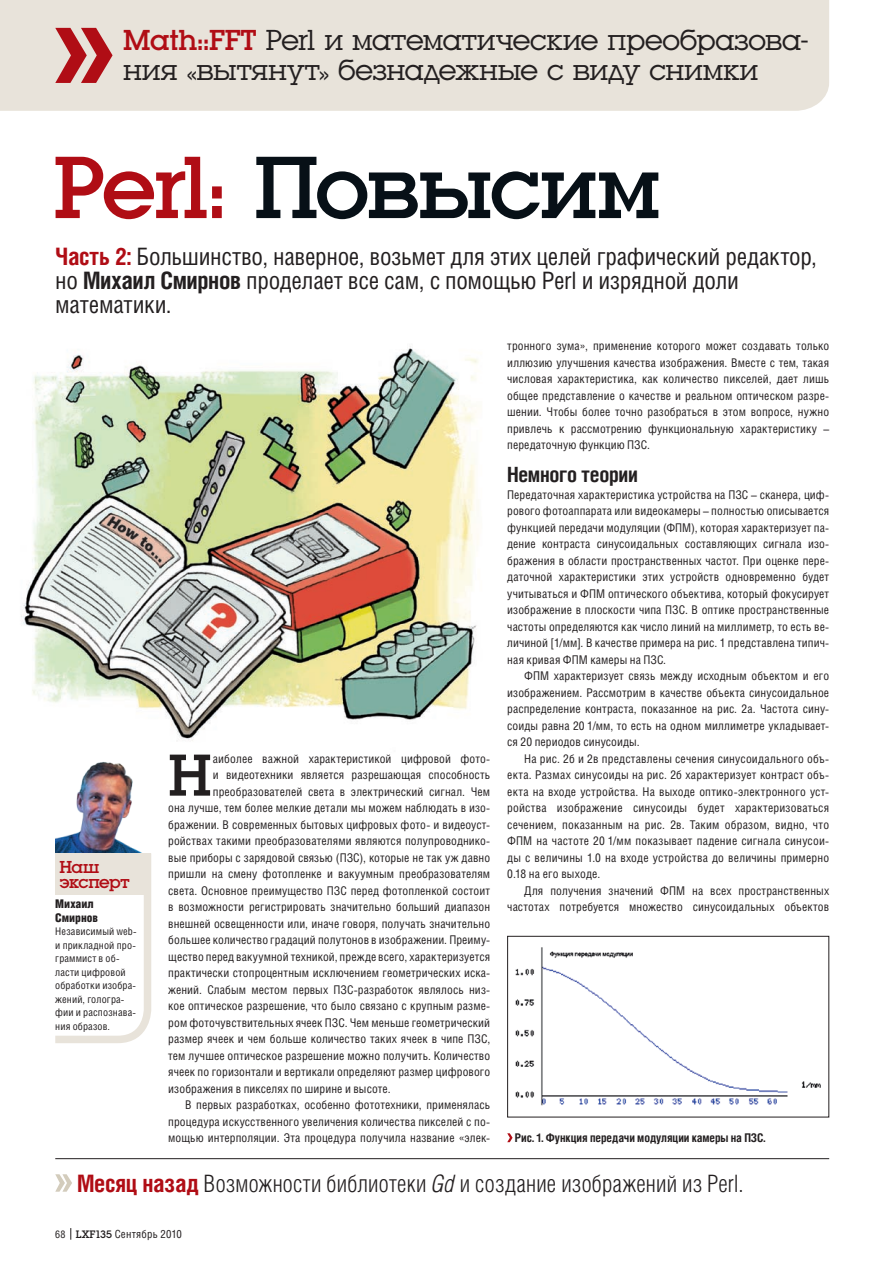
<style>
.page{position:relative;width:893px;height:1263px;background:#fff}
.page>*{position:absolute;margin:0;border:0;box-sizing:border-box;transform-origin:0 0}
.Tutorial_Head{font:91.5px "Luga";letter-spacing:-.03em;color:#071017}
.Text_Drop3{font:61.2px "Luga";color:#231f20}
.Top_Begin{font:30px/30px "Luga";letter-spacing:-.01em;color:#231f20}
.Lead{font:24px/24px "Helios Cond";letter-spacing:-.01em;color:#231f20}
.Bottom_Text_Line{font:300 24px "Helios Cond";letter-spacing:.01em;color:#231f20}
.Subhead{font:700 21px "Helios Cond";letter-spacing:-.015em;color:#231f20}
.Box_Title{font:18px/15px "Luga";letter-spacing:-.03em;color:#b00d15}
.Text_Indent{font:12px/16.5px "Helios Cond";letter-spacing:.01em;color:#231f20;text-align:justify}
.Text_Drop3-2{font:12px "Helios Cond";letter-spacing:.01em;color:#231f20}
.Text_1st{font:12px/16.5px "Helios Cond";letter-spacing:.01em;color:#231f20;text-align:justify}
.Image_Caption{font:700 12px "Helios Cond";letter-spacing:-.005em;color:#231f20}
.Expert{font:900 12px/13.5px "Helios Cond";letter-spacing:-.005em;color:#231f20}
.t1{font:11.25px "Helios Cond";letter-spacing:.015em;color:#231f20}
.Expert-2{font:10.5px/13.5px "Helios Cond";letter-spacing:.015em;color:#231f20}
.s1{color:#b00d15}
.s2{font-weight:700;color:#b00d15}
.s3{font-weight:700}
.s4{font-style:italic}
.s5{font-size:10.5px}
.s6{font-family:"Luga"}
</style>
<div class="page">
<svg style="left:71px;top:1228px;width:1px;height:12px"></svg>
<div style="left:0;top:0;width:829px;height:111px;background:#e8e3da"></div>
<svg style="left:55px;top:28px;width:58px;height:55px;background:#ca7070"></svg>
<img style="left:21px;top:346px;width:458px;height:395px">
<img style="left:55px;top:761px;width:78px;height:85px">
<img style="left:515px;top:947px;width:306px;height:158px">
<div style="left:507px;top:936px;width:322px;height:181px;border:1px solid #231f20"></div>
<svg style="left:507px;top:1133px;width:6px;height:9px"></svg>
<hr style="left:55px;top:1158px;width:774px;height:1px;background:#231f20">
<svg style="left:55px;top:1174px;width:17px;height:18px"></svg>
<svg style="left:55px;top:846px;width:96px;height:197px"></svg>
<div style="left:55px;top:853px;width:96px;height:42px;background:#e8e3da"></div>
<p class="Top_Begin" style="left:123px;top:26px;width:685px"><span class="s1">Math::FFT</span> Perl и математические преобразова&shy;ния «вытянут» безнадежные с виду снимки</p>
<p class="Tutorial_Head" style="left:53px;top:144px;width:609px"><span class="s1">Perl:</span> Повысим</p>
<p class="Lead" style="left:55px;top:244px;width:763px"><span class="s2">Часть 2:</span> Большинство, наверное, возьмет для этих целей графический редактор, но <span class="s3">Михаил Смирнов</span> проделает все сам, с помощью Perl и изрядной доли математики.</p>
<p class="Text_Indent" style="left:507px;top:337px;width:323px">тронного зума», применение которого может создавать только иллюзию улучшения качества изображения. Вместе с тем, такая числовая характеристика, как количество пикселей, дает лишь общее представление о качестве и реальном оптическом разре&shy;шении. Чтобы более точно разобраться в этом вопросе, нужно привлечь к рассмотрению функциональную характеристику – передаточную функцию ПЗС.</p>
<p class="Subhead" style="left:507px;top:462px;width:132px">Немного теории</p>
<p class="Text_1st" style="left:507px;top:486px;width:323px">Передаточная характеристика устройства на ПЗС – сканера, циф&shy;рового фотоаппарата или видеокамеры – полностью описывается функцией передачи модуляции (ФПМ), которая характеризует па&shy;дение контраста синусоидальных составляющих сигнала изо&shy;бражения в области пространственных частот. При оценке пере&shy;даточной характеристики этих устройств одновременно будет учитываться и ФПМ оптического объектива, который фокусирует изображение в плоскости чипа ПЗС. В оптике пространственные частоты определяются как число линий на миллиметр, то есть ве&shy;личиной [1/мм]. В качестве примера на рис. 1 представлена типич&shy;ная кривая ФПМ камеры на ПЗС.</p>
<p class="Text_Indent" style="left:507px;top:667px;width:323px;text-indent:17px">ФПМ характеризует связь между исходным объектом и его изображением. Рассмотрим в качестве объекта синусоидальное распределение контраста, показанное на рис. 2а. Частота сину&shy;соиды равна 20 1/мм, то есть на одном миллиметре укладывает&shy;ся 20 периодов синусоиды.</p>
<p class="Text_Indent" style="left:507px;top:750px;width:323px;text-indent:17px">На рис. 2б и 2в представлены сечения синусоидального объ&shy;екта. Размах синусоиды на рис. 2б характеризует контраст объ&shy;екта на входе устройства. На выходе оптико-электронного уст&shy;ройства изображение синусоиды будет характеризоваться сечением, показанным на рис. 2в. Таким образом, видно, что ФПМ на частоте 20 1/мм показывает падение сигнала синусои&shy;ды с величины 1.0 на входе устройства до величины примерно 0.18 на его выходе.</p>
<p class="Text_Indent" style="left:507px;top:882px;width:323px;text-align:right">Для получения значений ФПМ на всех пространственных частотах потребуется множество синусоидальных объектов</p>
<p class="Text_Drop3" style="left:168px;top:746px;width:45px">Н</p>
<p class="Text_Drop3-2" style="left:213px;top:751px;width:279px">аиболее важной характеристикой цифровой фото-</p>
<p class="Text_Drop3-2" style="left:213px;top:768px;width:279px">и видеотехники является разрешающая способность</p>
<p class="Text_Drop3-2" style="left:213px;top:784px;width:279px">преобразователей света в электрический сигнал. Чем</p>
<p class="Text_Drop3-2" style="left:168px;top:801px;width:322px">она лучше, тем более мелкие детали мы можем наблюдать в изо-</p>
<p class="Text_Drop3-2" style="left:168px;top:817px;width:322px">бражении. В современных бытовых цифровых фото- и видеоуст-</p>
<p class="Text_Drop3-2" style="left:168px;top:834px;width:322px">ройствах такими преобразователями являются полупроводнико-</p>
<p class="Text_Drop3-2" style="left:168px;top:850px;width:323px">вые приборы с зарядовой связью (ПЗС), которые не так уж давно</p>
<p class="Text_Drop3-2" style="left:168px;top:867px;width:323px">пришли на смену фотопленке и вакуумным преобразователям</p>
<p class="Text_Drop3-2" style="left:168px;top:883px;width:323px">света. Основное преимущество ПЗС перед фотопленкой состоит</p>
<p class="Text_Drop3-2" style="left:168px;top:900px;width:323px">в возможности регистрировать значительно больший диапазон</p>
<p class="Text_Drop3-2" style="left:168px;top:916px;width:323px">внешней освещенности или, иначе говоря, получать значительно</p>
<p class="Text_Drop3-2" style="left:168px;top:933px;width:322px">большее количество градаций полутонов в изображении. Преиму-</p>
<p class="Text_Drop3-2" style="left:168px;top:949px;width:323px">щество перед вакуумной техникой, прежде всего, характеризуется</p>
<p class="Text_Drop3-2" style="left:168px;top:966px;width:322px">практически стопроцентным исключением геометрических иска-</p>
<p class="Text_Drop3-2" style="left:168px;top:982px;width:322px">жений. Слабым местом первых ПЗС-разработок являлось низ-</p>
<p class="Text_Drop3-2" style="left:168px;top:999px;width:322px">кое оптическое разрешение, что было связано с крупным разме-</p>
<p class="Text_Drop3-2" style="left:168px;top:1015px;width:323px">ром фоточувствительных ячеек ПЗС. Чем меньше геометрический</p>
<p class="Text_Drop3-2" style="left:168px;top:1032px;width:323px">размер ячеек и чем больше количество таких ячеек в чипе ПЗС,</p>
<p class="Text_Drop3-2" style="left:168px;top:1048px;width:323px">тем лучшее оптическое разрешение можно получить. Количество</p>
<p class="Text_Drop3-2" style="left:168px;top:1065px;width:323px">ячеек по горизонтали и вертикали определяют размер цифрового</p>
<p class="Text_Drop3-2" style="left:168px;top:1081px;width:224px">изображения в пикселях по ширине и высоте.</p>
<p class="Text_Indent" style="left:168px;top:1096px;width:323px;text-indent:17px">В первых разработках, особенно фототехники, применялась процедура искусственного увеличения количества пикселей с по&shy;мощью интерполяции. Эта процедура получила название «элек-</p>
<p class="Box_Title" style="left:60px;top:859px;width:72px">Наш эксперт</p>
<p class="Expert" style="left:55px;top:897px;width:44px">Михаил<br>Смирнов</p>
<p class="Expert-2" style="left:55px;top:925px;width:83px">Независимый web&shy;и прикладной про&shy;граммист в об&shy;ласти цифровой обработки изобра&shy;жений, гологра&shy;фии и распознава&shy;ния образов.</p>
<p class="Image_Caption" style="left:515px;top:1131px;width:252px">Рис. 1. Функция передачи модуляции камеры на ПЗС.</p>
<p class="Bottom_Text_Line" style="left:77px;top:1170px;width:668px"><span class="s2">Месяц назад</span> Возможности библиотеки <span class="s4">Gd</span> и создание изображений из Perl.</p>
<p class="t1" style="left:55px;top:1227px;width:128px"><span class="s5">68</span> <span class="s6">LXF135</span> Сентябрь 2010</p>
</div>
